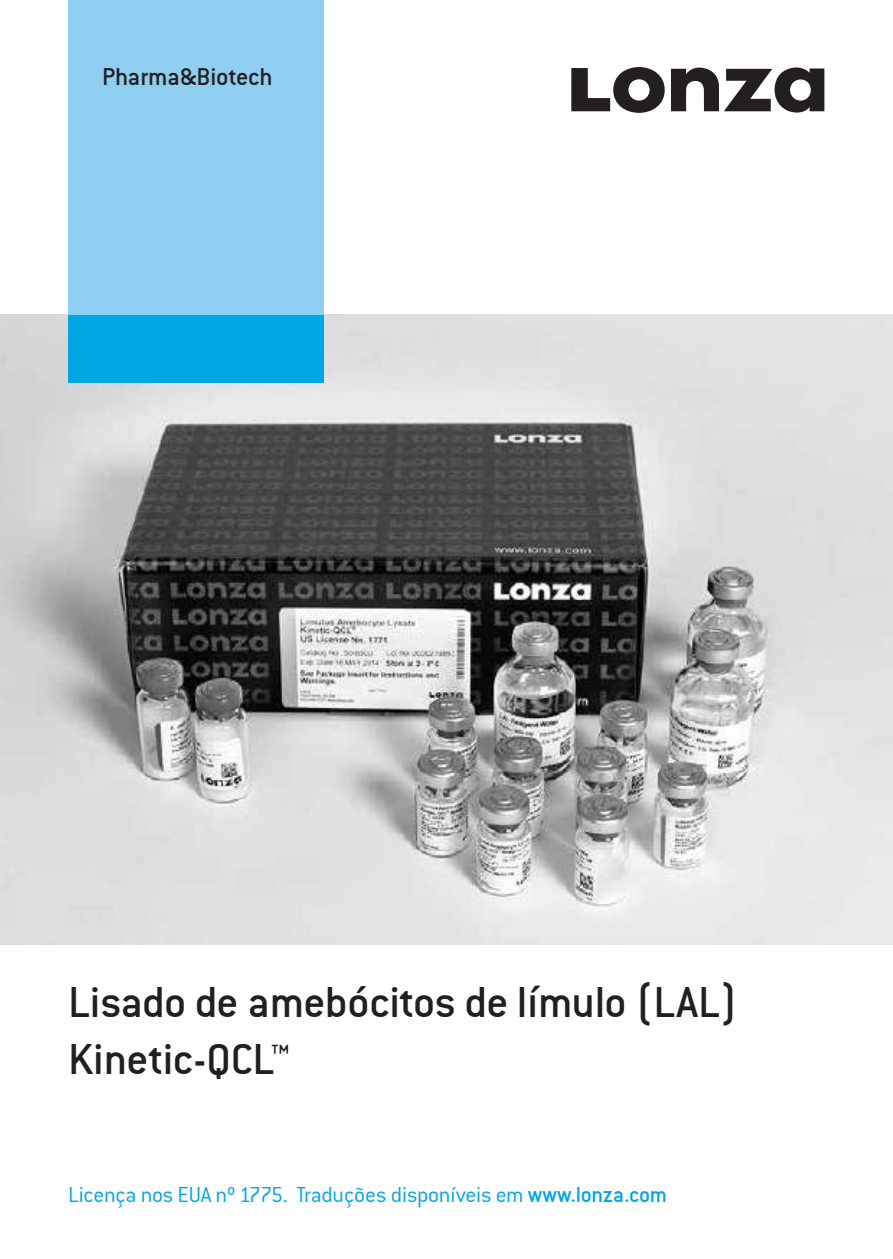
<style>
.page{position:relative;width:893px;height:1259px;background:#fff}
.page>*{position:absolute;margin:0;border:0;box-sizing:border-box;transform-origin:0 0}
.t1{font:500 48px/57px "Conduit ITC Std";letter-spacing:-.01em;color:#231f20}
.t2{font:500 27px "Conduit ITC Std";letter-spacing:-.015em;color:#231f20}
.t3{font:300 24px "Conduit ITC Std";letter-spacing:-.01em;color:#00a5e3}
.s1{font-weight:500}
</style>
<div class="page">
<img style="left:0;top:315px;width:893px;height:629px">
<div style="left:68px;top:315px;width:255px;height:68px;background:#00a5e3"></div>
<div style="left:68px;top:0;width:255px;height:315px;background:#8dcef1"></div>
<svg style="left:571px;top:67px;width:94px;height:46px"></svg>
<svg style="left:671px;top:67px;width:153px;height:46px"></svg>
<p class="t2" style="left:102px;top:60px;width:172px">Pharma&amp;Biotech</p>
<h1 class="t1" style="left:68px;top:971px;width:672px">Lisado de amebócitos de límulo (LAL)<br>Kinetic-QCL™</h1>
<p class="t3" style="left:68px;top:1179px;width:601px">Licença nos EUA nº 1775. Traduções disponíveis em <span class="s1">www.lonza.com</span></p>
</div>
